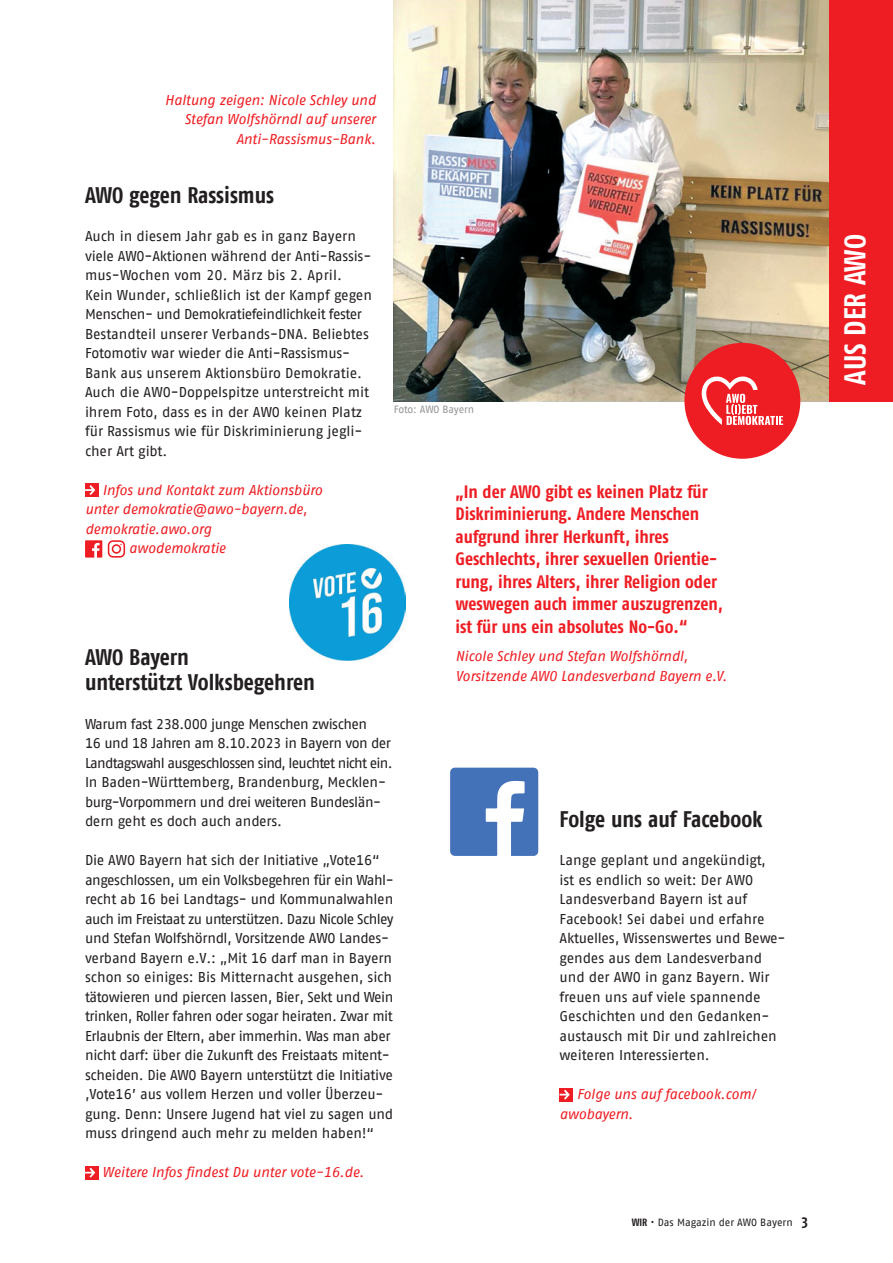
<style>
.page{position:relative;width:893px;height:1263px;background:#fff}
.page>*{position:absolute;margin:0;border:0;box-sizing:border-box;transform-origin:0 0}
.t1{font:700 30px "AWO Fago Cond";color:#fff}
.t2{font:700 22.5px/25.5px "AWO Fago Cond";letter-spacing:-.005em;color:#231f20}
.t3{font:700 18px/22.5px "Fago Co";letter-spacing:-.005em;color:#ee1d23}
.t4{font:14.25px/19.5px "AWO Fago Office";letter-spacing:-.015em;color:#231f20}
.t5{font:italic 14.25px/19.5px "AWO Fago Office";letter-spacing:-.015em;color:#ee1d23}
.t6{font:10.5px "AWO Fago Office";color:#231f20}
.t7{font:10.5px "AWO Fago Office";letter-spacing:-.01em;color:#939598}
.s1{font-family:"AWO Fago Cond";font-weight:700}
.s2{font-family:"AWO Fago Cond";font-weight:700;font-size:15px}
</style>
<div class="page">
<img style="left:394px;top:0;width:435px;height:402px">
<div style="left:85px;top:483px;width:14px;height:14px;background:#ee1d23"></div>
<svg style="left:85px;top:485px;width:10px;height:10px"></svg>
<svg style="left:85px;top:540px;width:17px;height:18px"></svg>
<svg style="left:108px;top:540px;width:17px;height:18px"></svg>
<div style="left:85px;top:1166px;width:14px;height:13px;background:#ee1d23"></div>
<svg style="left:85px;top:1167px;width:10px;height:11px"></svg>
<div style="left:829px;top:0;width:64px;height:402px;background:#ee1d23"></div>
<img style="left:289px;top:544px;width:116px;height:116px">
<div style="left:560px;top:1088px;width:13px;height:13px;background:#ee1d23"></div>
<svg style="left:559px;top:1089px;width:11px;height:11px"></svg>
<svg style="left:450px;top:768px;width:88px;height:88px"></svg>
<div style="left:684px;top:343px;width:116px;height:116px;background:#ee1d23;border-radius:50%"></div>
<svg style="left:702px;top:376px;width:81px;height:49px"></svg>
<p class="t5" style="left:165px;top:90px;width:212px;text-align:right">Haltung zeigen: Nicole Schley und<br>Stefan Wolfshörndl auf unserer<br>Anti-Rassismus-Bank.</p>
<h2 class="t2" style="left:85px;top:182px;width:191px">AWO gegen Rassismus</h2>
<p class="t4" style="left:85px;top:226px;width:288px">Auch in diesem Jahr gab es in ganz Bayern viele AWO-Aktionen während der Anti-Rassis&shy;mus-Wochen vom 20. März bis 2. April.<br>Kein Wunder, schließlich ist der Kampf gegen Menschen- und Demokratiefeindlichkeit fester Bestandteil unserer Verbands-DNA. Beliebtes Fotomotiv war wieder die Anti-Rassismus-Bank aus unserem Aktionsbüro Demokratie.<br>Auch die AWO-Doppelspitze unterstreicht mit ihrem Foto, dass es in der AWO keinen Platz für Rassismus wie für Diskriminierung jegli&shy;cher Art gibt.</p>
<p class="t5" style="left:102px;top:480px;width:222px">Infos und Kontakt zum Aktionsbüro</p>
<p class="t5" style="left:85px;top:499px;width:224px">unter demokratie@awo-bayern.de,</p>
<p class="t5" style="left:85px;top:519px;width:128px">demokratie.awo.org</p>
<p class="t5" style="left:129px;top:538px;width:98px">awodemokratie</p>
<p class="t7" style="left:394px;top:404px;width:82px">Foto: AWO Bayern</p>
<p class="t3" style="left:455px;top:480px;width:269px">„In der AWO gibt es keinen Platz für Diskriminierung. Andere Menschen aufgrund ihrer Herkunft, ihres Geschlechts, ihrer sexuellen Orientie&shy;rung, ihres Alters, ihrer Religion oder weswegen auch immer auszugrenzen, ist für uns ein absolutes No-Go.“</p>
<p class="t5" style="left:455px;top:646px;width:273px">Nicole Schley und Stefan Wolfshörndl,<br>Vorsitzende AWO Landesverband Bayern e.V.</p>
<h2 class="t2" style="left:85px;top:644px;width:231px">AWO Bayern<br>unterstützt Volksbegehren</h2>
<p class="t4" style="left:85px;top:714px;width:309px">Warum fast 238.000 junge Menschen zwischen<br>16 und 18 Jahren am 8.10.2023 in Bayern von der Landtagswahl ausgeschlossen sind, leuchtet nicht ein.<br>In Baden-Württemberg, Brandenburg, Mecklen&shy;burg-Vorpommern und drei weiteren Bundeslän&shy;dern geht es doch auch anders.</p>
<p class="t4" style="left:85px;top:850px;width:310px">Die AWO Bayern hat sich der Initiative „Vote16“ angeschlossen, um ein Volksbegehren für ein Wahl&shy;recht ab 16 bei Landtags- und Kommunalwahlen auch im Freistaat zu unterstützen. Dazu Nicole Schley und Stefan Wolfshörndl, Vorsitzende AWO Landes&shy;verband Bayern e.V.: „Mit 16 darf man in Bayern schon so einiges: Bis Mitternacht ausgehen, sich tätowieren und piercen lassen, Bier, Sekt und Wein trinken, Roller fahren oder sogar heiraten. Zwar mit Erlaubnis der Eltern, aber immerhin. Was man aber nicht darf: über die Zukunft des Freistaats mitent&shy;scheiden. Die AWO Bayern unterstützt die Initiative ‚Vote16’ aus vollem Herzen und voller Überzeu&shy;gung. Denn: Unsere Jugend hat viel zu sagen und muss dringend auch mehr zu melden haben!“</p>
<p class="t5" style="left:102px;top:1162px;width:263px">Weitere Infos findest Du unter vote-16.de.</p>
<h2 class="t2" style="left:559px;top:806px;width:205px">Folge uns auf Facebook</h2>
<p class="t4" style="left:559px;top:850px;width:227px">Lange geplant und angekündigt,<br>ist es endlich so weit: Der AWO<br>Landesverband Bayern ist auf<br>Facebook! Sei dabei und erfahre<br>Aktuelles, Wissenswertes und Bewe&shy;gendes aus dem Landesverband und der AWO in ganz Bayern. Wir freuen uns auf viele spannende<br>Geschichten und den Gedanken&shy;austausch mit Dir und zahlreichen weiteren Interessierten.</p>
<p class="t5" style="left:559px;top:1084px;width:198px;text-indent:17px">Folge uns auf facebook.com/ awobayern.</p>
<p class="t6" style="left:632px;top:1217px;width:178px"><span class="s1">WIR</span> • Das Magazin der AWO Bayern <span class="s2">3</span></p>
<h1 class="t1" style="left:837px;top:385px;width:152px;rotate:-90deg">AUS DER AWO</h1>
</div>
